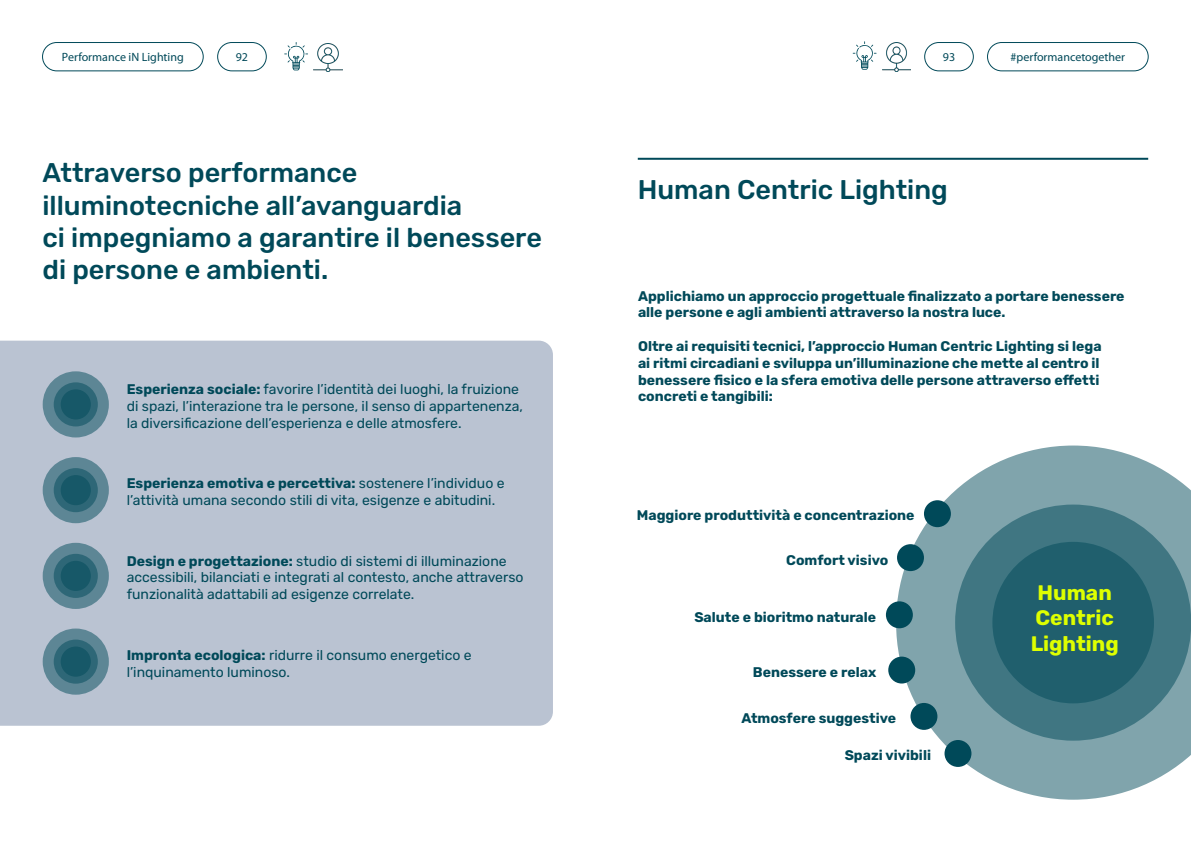
<style>
.page{position:relative;width:1191px;height:842px;background:#fff}
.page>*{position:absolute;margin:0;border:0;box-sizing:border-box;transform-origin:0 0}
.t1{font:300 27px/32.4px "Rubik";color:#004959}
.t2{font:700 21px/25.2px "Rubik";color:#deff00;text-align:center}
.t3{font:14px/16.8px "Rubik";color:#004959}
.t4{font:700 14px/16.8px "Rubik";color:#004959}
.t5{font:12px "Myriad Pro";color:#004959}
.s1{font-weight:700}
</style>
<div class="page">
<div style="left:42px;top:42px;width:161px;height:29px;border:1px solid #004959;border-radius:14px"></div>
<div style="left:987px;top:42px;width:161px;height:29px;border:1px solid #004959;border-radius:14px"></div>
<div style="left:217px;top:42px;width:49px;height:29px;border:1px solid #004959;border-radius:14px"></div>
<div style="left:924px;top:42px;width:49px;height:29px;border:1px solid #004959;border-radius:14px"></div>
<div style="left:0;top:341px;width:553px;height:385px;background:#bac3d2"></div>
<div style="left:43px;top:371px;width:66px;height:66px;background:#5d8695;border-radius:50%"></div>
<svg style="left:54px;top:382px;width:44px;height:44px;background:#246070"></svg>
<div style="left:43px;top:457px;width:66px;height:66px;background:#5d8695;border-radius:50%"></div>
<div style="left:54px;top:468px;width:44px;height:44px;background:linear-gradient(to bottom,#256171,#256171);border-radius:50%"></div>
<div style="left:43px;top:543px;width:66px;height:66px;background:#5d8695;border-radius:50%"></div>
<svg style="left:54px;top:554px;width:44px;height:44px;background:#236070"></svg>
<div style="left:43px;top:628px;width:66px;height:67px;background:#5d8695;border-radius:50%"></div>
<svg style="left:54px;top:639px;width:44px;height:45px;background:#246070"></svg>
<svg style="left:896px;top:445px;width:295px;height:355px;fill:#80a4ac"></svg>
<svg style="left:955px;top:504px;width:236px;height:237px;background:#316b78"></svg>
<div style="left:924px;top:500px;width:27px;height:27px;background:#004959;border-radius:50%"></div>
<div style="left:897px;top:544px;width:27px;height:27px;background:#004959;border-radius:50%"></div>
<div style="left:886px;top:601px;width:27px;height:27px;background:#004959;border-radius:50%"></div>
<div style="left:888px;top:657px;width:27px;height:26px;background:#004959;border-radius:50%"></div>
<div style="left:910px;top:703px;width:27px;height:27px;background:#004959;border-radius:50%"></div>
<div style="left:944px;top:740px;width:27px;height:27px;background:#004959;border-radius:50%"></div>
<hr style="left:638px;top:158px;width:510px;height:2px;background:#004959">
<svg style="left:284px;top:42px;width:24px;height:28px"></svg>
<img style="left:314px;top:43px;width:28px;height:29px">
<svg style="left:852px;top:41px;width:24px;height:29px"></svg>
<img style="left:882px;top:43px;width:28px;height:28px">
<p class="t5" style="left:62px;top:50px;width:123px">Performance iN Lighting</p>
<p class="t5" style="left:236px;top:50px;width:14px">92</p>
<p class="t5" style="left:943px;top:50px;width:14px">93</p>
<p class="t5" style="left:1010px;top:50px;width:116px">#performancetogether</p>
<h1 class="t1" style="left:43px;top:157px;width:501px">Attraverso performance illuminotecniche all’avanguardia<br>ci impegniamo a garantire il benessere di persone e ambienti.</h1>
<p class="t3" style="left:127px;top:381px;width:398px"><span class="s1">Esperienza sociale:</span> favorire l’identità dei luoghi, la fruizione di spazi, l’interazione tra le persone, il senso di appartenenza, la diversificazione dell’esperienza e delle atmosfere.</p>
<p class="t3" style="left:127px;top:475px;width:379px"><span class="s1">Esperienza emotiva e percettiva:</span> sostenere l’individuo e l’attività umana secondo stili di vita, esigenze e abitudini.</p>
<p class="t3" style="left:127px;top:553px;width:398px"><span class="s1">Design e progettazione:</span> studio di sistemi di illuminazione accessibili, bilanciati e integrati al contesto, anche attraverso funzionalità adattabili ad esigenze correlate.</p>
<p class="t3" style="left:127px;top:647px;width:346px"><span class="s1">Impronta ecologica:</span> ridurre il consumo energetico e l’inquinamento luminoso.</p>
<h1 class="t1" style="left:638px;top:174px;width:311px">Human Centric Lighting</h1>
<p class="t4" style="left:638px;top:288px;width:488px">Applichiamo un approccio progettuale finalizzato a portare benessere alle persone e agli ambienti attraverso la nostra luce.</p>
<p class="t4" style="left:638px;top:338px;width:465px">Oltre ai requisiti tecnici, l’approccio Human Centric Lighting si lega ai ritmi circadiani e sviluppa un’illuminazione che mette al centro il benessere fisico e la sfera emotiva delle persone attraverso effetti concreti e tangibili:</p>
<p class="t4" style="left:637px;top:507px;width:279px">Maggiore produttività e concentrazione</p>
<p class="t4" style="left:786px;top:552px;width:103px">Comfort visivo</p>
<p class="t4" style="left:694px;top:609px;width:183px">Salute e bioritmo naturale</p>
<p class="t4" style="left:753px;top:664px;width:125px">Benessere e relax</p>
<p class="t4" style="left:741px;top:710px;width:156px">Atmosfere suggestive</p>
<p class="t4" style="left:844px;top:747px;width:88px">Spazi vivibili</p>
<h2 class="t2" style="left:1030px;top:581px;width:90px">Human<br>Centric<br>Lighting</h2>
</div>
